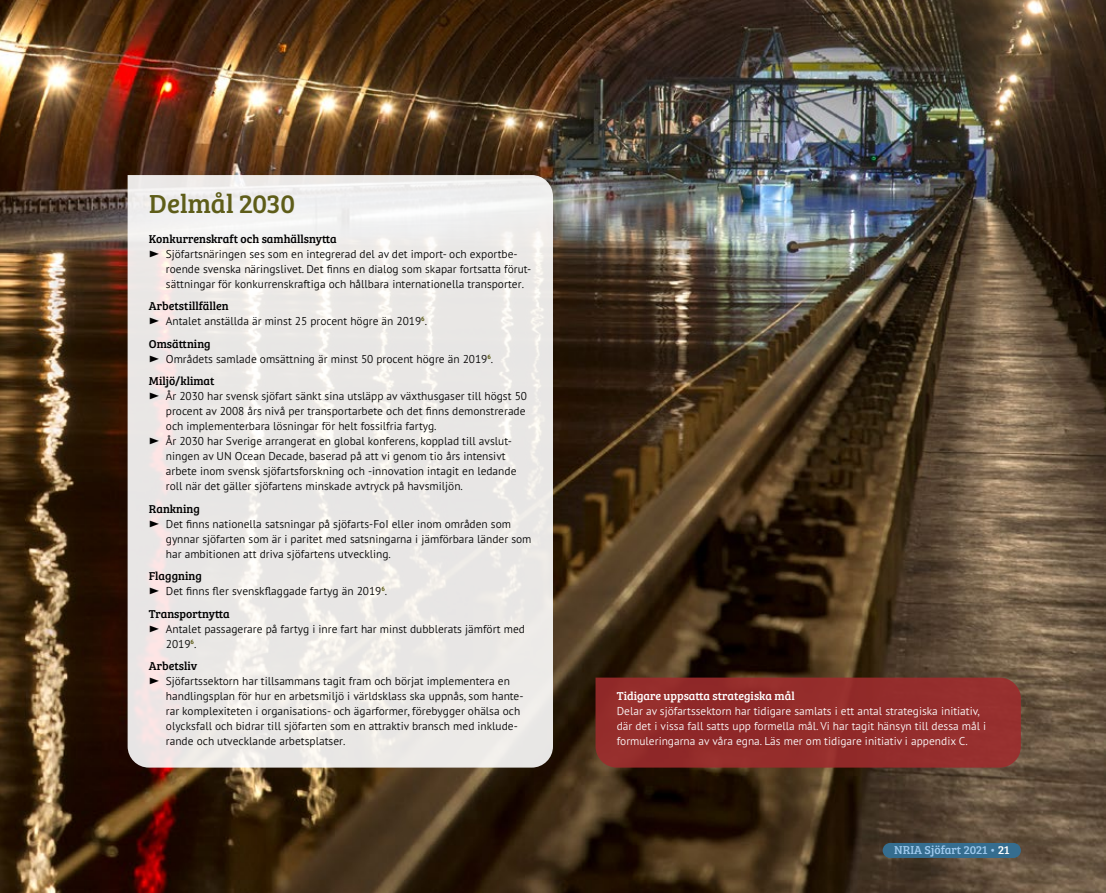
<style>
.page{position:relative;width:1106px;height:893px;background:#fff}
.page>*{position:absolute;margin:0;border:0;box-sizing:border-box;transform-origin:0 0}
.t1{font:27px "Bree Serif";color:#5e5d19}
.t2{font:11.85px "Bree Serif";color:#000}
.t3{font:11.85px "Bree Serif";color:#fff}
.t4{font:11.85px "Bree Serif";color:#9ec9ed}
.t5{font:300 11.4px/15px "PT Sans Pro";color:#000}
.t6{font:300 11.4px/15px "PT Sans Pro";color:#fff}
.s1{color:#fff}
</style>
<div class="page">
<img style="left:0;top:0;width:1106px;height:893px">
<svg style="left:128px;top:175px;width:425px;height:593px;background:#ece9e7"></svg>
<div style="left:595px;top:678px;width:425px;height:90px;background:#942d2b"></div>
<div style="left:882px;top:843px;width:138px;height:15px;background:#356d8f;border-radius:8px"></div>
<svg style="left:150px;top:250px;width:9px;height:7px"></svg>
<svg style="left:150px;top:318px;width:9px;height:6px"></svg>
<svg style="left:150px;top:355px;width:9px;height:7px"></svg>
<svg style="left:150px;top:393px;width:9px;height:6px"></svg>
<svg style="left:150px;top:438px;width:9px;height:6px"></svg>
<svg style="left:150px;top:520px;width:9px;height:7px"></svg>
<svg style="left:150px;top:588px;width:9px;height:6px"></svg>
<svg style="left:150px;top:625px;width:9px;height:7px"></svg>
<svg style="left:150px;top:678px;width:9px;height:6px"></svg>
<h1 class="t1" style="left:149px;top:183px;width:148px">Delmål 2030</h1>
<p class="t2" style="left:149px;top:230px;width:189px">Konkurrenskraft och samhällsnytta</p>
<p class="t5" style="left:166px;top:246px;width:367px">Sjöfartsnäringen ses som en integrerad del av det import- och exportbe&shy;roende svenska näringslivet. Det finns en dialog som skapar fortsatta förut&shy;sättningar för konkurrenskraftiga och hållbara internationella transporter.</p>
<p class="t2" style="left:149px;top:297px;width:81px">Arbetstillfällen</p>
<p class="t5" style="left:166px;top:313px;width:263px">Antalet anställda är minst 25 procent högre än 2019<sup>6</sup>.</p>
<p class="t2" style="left:149px;top:335px;width:63px">Omsättning</p>
<p class="t5" style="left:166px;top:351px;width:329px">Områdets samlade omsättning är minst 50 procent högre än 2019<sup>6</sup>.</p>
<p class="t2" style="left:149px;top:372px;width:67px">Miljö/klimat</p>
<p class="t5" style="left:166px;top:388px;width:362px">År 2030 har svensk sjöfart sänkt sina utsläpp av växthusgaser till högst 50 procent av 2008 års nivå per transportarbete och det finns demonstrerade och implementerbara lösningar för helt fossilfria fartyg.<br>År 2030 har Sverige arrangerat en global konferens, kopplad till avslut&shy;ningen av UN Ocean Decade, baserad på att vi genom tio års intensivt arbete inom svensk sjöfartsforskning och -innovation intagit en ledande roll när det gäller sjöfartens minskade avtryck på havsmiljön.</p>
<p class="t2" style="left:149px;top:500px;width:53px">Rankning</p>
<p class="t5" style="left:166px;top:516px;width:367px">Det finns nationella satsningar på sjöfarts-FoI eller inom områden som gynnar sjöfarten som är i paritet med satsningarna i jämförbara länder som har ambitionen att driva sjöfartens utveckling.</p>
<p class="t2" style="left:149px;top:567px;width:54px">Flaggning</p>
<p class="t5" style="left:166px;top:583px;width:223px">Det finns fler svenskflaggade fartyg än 2019<sup>6</sup>.</p>
<p class="t2" style="left:149px;top:605px;width:82px">Transportnytta</p>
<p class="t5" style="left:166px;top:621px;width:360px">Antalet passagerare på fartyg i inre fart har minst dubblerats jämfört med<br>2019<sup>6</sup>.</p>
<p class="t2" style="left:149px;top:657px;width:50px">Arbetsliv</p>
<p class="t5" style="left:166px;top:673px;width:359px">Sjöfartssektorn har tillsammans tagit fram och börjat implementera en handlingsplan för hur en arbetsmiljö i världsklass ska uppnås, som hante&shy;rar komplexiteten i organisations- och ägarformer, förebygger ohälsa och olycksfall och bidrar till sjöfarten som en attraktiv bransch med inklude&shy;rande och utvecklande arbetsplatser.</p>
<p class="t3" style="left:617px;top:687px;width:179px">Tidigare uppsatta strategiska mål</p>
<p class="t6" style="left:617px;top:703px;width:371px">Delar av sjöfartssektorn har tidigare samlats i ett antal strategiska initiativ, där det i vissa fall satts upp formella mål. Vi har tagit hänsyn till dessa mål i formuleringarna av våra egna. Läs mer om tidigare initiativ i appendix C.</p>
<p class="t4" style="left:894px;top:841px;width:117px">NRIA Sjöfart 2021 • <span class="s1">21</span></p>
</div>
